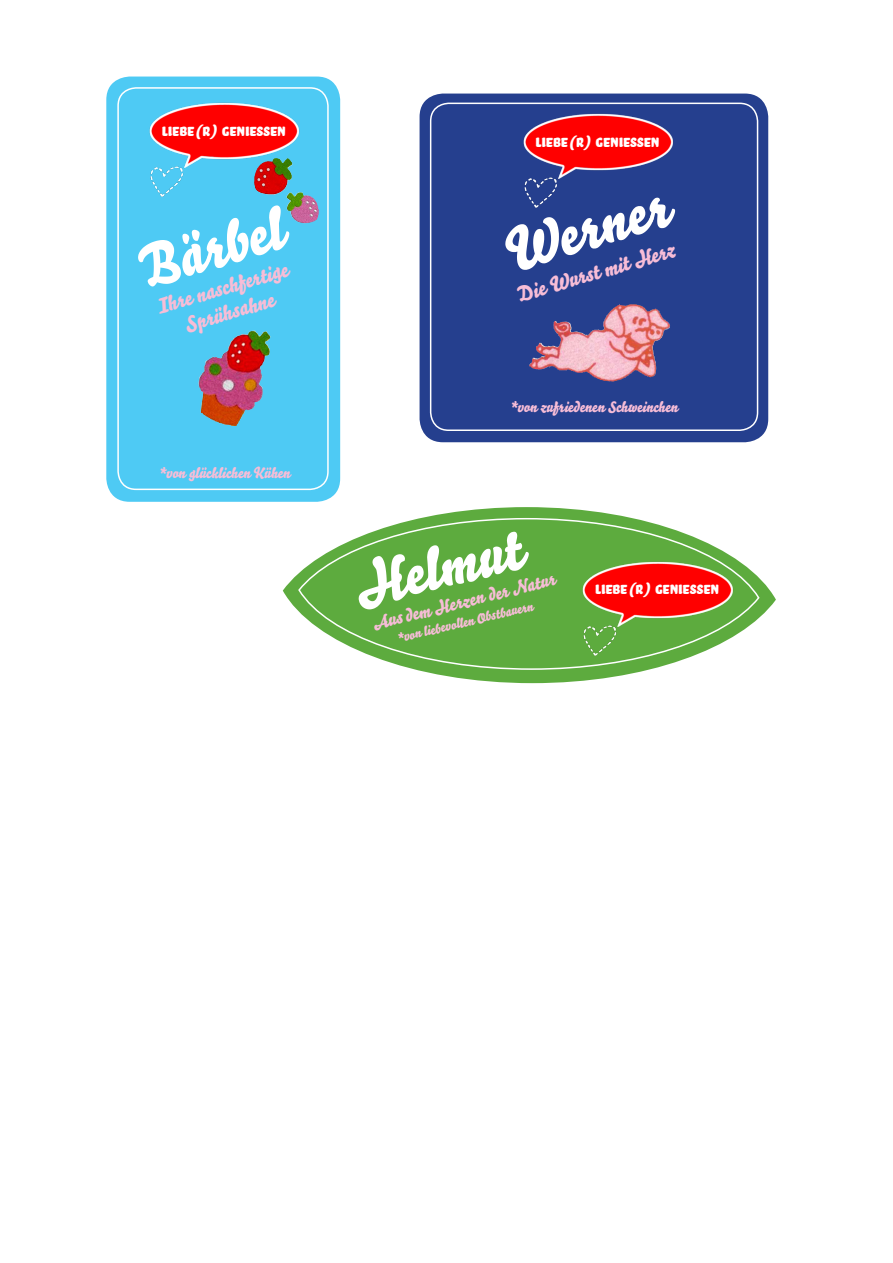
<style>
.page{position:relative;width:893px;height:1263px;background:#fff}
.page>*{position:absolute;margin:0;border:0;box-sizing:border-box;transform-origin:0 0}
.t1{font:58.35px "Bello Script";color:#fff}
.t2{font:21px "Bello Script";color:#f7bdd7}
.t3{font:18px "Bello Script";color:#f7bdd7}
.t4{font:17.25px "Bello Sm Cp";color:#fff}
.t5{font:15px "Bello Script";color:#f7bdd7}
.t6{font:13.5px "Bello Script";color:#f7bdd7}
.s1{font-family:"Bello Script"}
.s2{font-family:"Bello Pro"}
</style>
<div class="page">
<div style="left:106px;top:77px;width:234px;height:425px;background:#4ecaf4;border-radius:23px"></div>
<div style="left:420px;top:94px;width:348px;height:348px;background:#253f8e;border-radius:23px"></div>
<img style="left:198px;top:331px;width:73px;height:95px">
<img style="left:286px;top:208px;width:12px;height:3px">
<img style="left:149px;top:102px;width:159px;height:106px">
<div style="left:430px;top:103px;width:328px;height:328px;border:2px solid #fff;border-radius:18px"></div>
<div style="left:117px;top:87px;width:212px;height:403px;border:2px solid #fff;border-radius:18px"></div>
<img style="left:523px;top:113px;width:150px;height:95px">
<img style="left:529px;top:304px;width:101px;height:66px">
<svg style="left:283px;top:507px;width:493px;height:176px"></svg>
<svg style="left:297px;top:517px;width:463px;height:154px"></svg>
<img style="left:578px;top:558px;width:163px;height:108px">
<p class="t4" style="left:162px;top:122px;width:125px">Liebe<span class="s1">(</span><span class="s2">r</span><span class="s1">)</span> Genießen</p>
<p class="t1" style="left:127px;top:229px;width:149px;rotate:-17deg">Bärbel</p>
<p class="t2" style="left:153px;top:292px;width:137px;rotate:-16deg">Ihre naschfertige</p>
<p class="t2" style="left:181px;top:310px;width:94px;rotate:-16deg">Sprühsahne</p>
<p class="t5" style="left:158px;top:462px;width:133px">*von glücklichen Kühen</p>
<p class="t4" style="left:535px;top:133px;width:125px">Liebe<span class="s1">(</span><span class="s2">r</span><span class="s1">)</span> Genießen</p>
<p class="t1" style="left:492px;top:213px;width:171px;rotate:-17deg">Werner</p>
<p class="t2" style="left:514px;top:280px;width:164px;rotate:-16deg">Die Wurst mit Herz</p>
<p class="t5" style="left:510px;top:396px;width:170px">*von zufriedenen Schweinchen</p>
<p class="t1" style="left:344px;top:547px;width:173px;rotate:-14deg">Helmut</p>
<p class="t3" style="left:370px;top:611px;width:189px;rotate:-14deg">Aus dem Herzen der Natur</p>
<p class="t6" style="left:395px;top:628px;width:141px;rotate:-13deg">*von liebevollen Obstbauern</p>
<p class="t4" style="left:595px;top:580px;width:125px">Liebe<span class="s1">(</span><span class="s2">r</span><span class="s1">)</span> Genießen</p>
</div>
